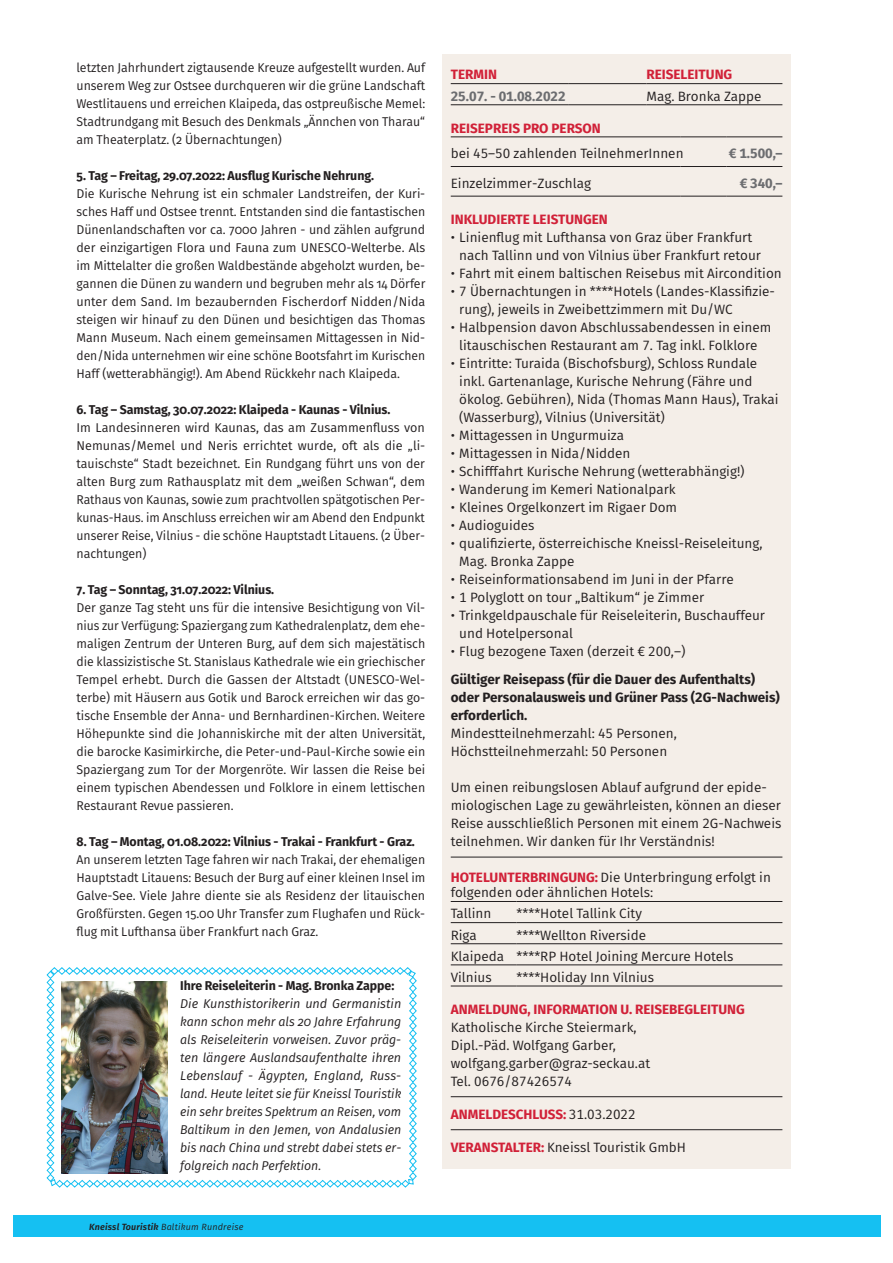
<style>
.page{position:relative;width:893px;height:1263px;background:#fff}
.page>*{position:absolute;margin:0;border:0;box-sizing:border-box;transform-origin:0 0}
.t1{font:13.5px/18px "Fira Sans";color:#231f20}
.t2{font:700 13.5px "Fira Sans";color:#d12138}
.t3{font:700 13.5px/18px "Fira Sans";color:#231f20}
.t4{font:700 13.5px "Fira Sans";color:#6c6d70}
.t5{font:12.75px/18px "Fira Sans";color:#231f20;text-align:justify}
.t6{font:italic 12.75px/18px "Fira Sans";color:#231f20;text-align:justify}
.t7{font:700 12.75px "Fira Sans";color:#231f20}
.t8{font:italic 9px "Fira Sans";letter-spacing:.02em;color:#231f20}
.s1{font-weight:600}
.s2{font-weight:700;color:#d12138}
.s3{font-weight:400;color:#231f20}
</style>
<div class="page">
<div style="left:13px;top:1215px;width:867px;height:21px;background:#15c0f2"></div>
<div style="left:442px;top:54px;width:349px;height:1114px;background:#f4eee8"></div>
<hr style="left:451px;top:857px;width:331px;height:1px;background:#231f20">
<hr style="left:451px;top:1096px;width:331px;height:1px;background:#231f20">
<hr style="left:451px;top:1129px;width:331px;height:1px;background:#231f20">
<hr style="left:451px;top:83px;width:117px;height:1px;background:#231f20">
<hr style="left:568px;top:83px;width:78px;height:1px;background:#231f20">
<hr style="left:451px;top:105px;width:117px;height:1px;background:#231f20">
<hr style="left:568px;top:105px;width:78px;height:1px;background:#231f20">
<hr style="left:646px;top:105px;width:136px;height:1px;background:#231f20">
<hr style="left:646px;top:83px;width:136px;height:1px;background:#231f20">
<hr style="left:451px;top:166px;width:229px;height:1px;background:#231f20">
<hr style="left:680px;top:166px;width:46px;height:1px;background:#231f20">
<hr style="left:726px;top:166px;width:56px;height:1px;background:#231f20">
<hr style="left:451px;top:196px;width:229px;height:1px;background:#231f20">
<hr style="left:680px;top:196px;width:46px;height:1px;background:#231f20">
<hr style="left:726px;top:196px;width:56px;height:1px;background:#231f20">
<hr style="left:451px;top:137px;width:229px;height:1px;background:#231f20">
<hr style="left:680px;top:137px;width:46px;height:1px;background:#231f20">
<hr style="left:726px;top:137px;width:56px;height:1px;background:#231f20">
<hr style="left:517px;top:901px;width:265px;height:1px;background:#231f20">
<hr style="left:451px;top:901px;width:66px;height:1px;background:#231f20">
<hr style="left:451px;top:922px;width:66px;height:1px;background:#231f20">
<hr style="left:517px;top:922px;width:265px;height:1px;background:#231f20">
<hr style="left:451px;top:943px;width:66px;height:1px;background:#231f20">
<hr style="left:517px;top:943px;width:265px;height:1px;background:#231f20">
<hr style="left:451px;top:965px;width:66px;height:1px;background:#231f20">
<hr style="left:517px;top:965px;width:265px;height:1px;background:#231f20">
<hr style="left:451px;top:986px;width:66px;height:1px;background:#231f20">
<hr style="left:517px;top:986px;width:265px;height:1px;background:#231f20">
<img style="left:46px;top:967px;width:371px;height:221px">
<p class="t5" style="left:77px;top:58px;width:350px">letzten Jahrhundert zigtausende Kreuze aufgestellt wurden. Auf unserem Weg zur Ostsee durchqueren wir die grüne Landschaft Westlitauens und erreichen Klaipeda, das ostpreußische Memel:<br>Stadtrundgang mit Besuch des Denkmals „Ännchen von Tharau“ am Theaterplatz. (2 Übernachtungen)</p>
<p class="t7" style="left:77px;top:165px;width:299px">5. Tag – Freitag, 29.07.2022: Ausflug Kurische Nehrung.</p>
<p class="t5" style="left:77px;top:184px;width:350px">Die Kurische Nehrung ist ein schmaler Landstreifen, der Kuri&shy;sches Haff und Ostsee trennt. Entstanden sind die fantastischen Dünenlandschaften vor ca. 7000 Jahren - und zählen aufgrund der einzigartigen Flora und Fauna zum UNESCO-Welterbe. Als im Mittelalter die großen Waldbestände abgeholzt wurden, be&shy;gannen die Dünen zu wandern und begruben mehr als 14 Dörfer unter dem Sand. Im bezaubernden Fischerdorf Nidden/Nida steigen wir hinauf zu den Dünen und besichtigen das Thomas Mann Museum. Nach einem gemeinsamen Mittagessen in Nid&shy;den/Nida unternehmen wir eine schöne Bootsfahrt im Kurischen Haff (wetterabhängig!). Am Abend Rückkehr nach Klaipeda.</p>
<p class="t7" style="left:77px;top:399px;width:315px">6. Tag – Samstag, 30.07.2022: Klaipeda - Kaunas - Vilnius.</p>
<p class="t5" style="left:77px;top:418px;width:350px">Im Landesinneren wird Kaunas, das am Zusammenfluss von Nemunas/Memel und Neris errichtet wurde, oft als die „li&shy;tauischste“ Stadt bezeichnet. Ein Rundgang führt uns von der alten Burg zum Rathausplatz mit dem „weißen Schwan“, dem Rathaus von Kaunas, sowie zum prachtvollen spätgotischen Per&shy;kunas-Haus. im Anschluss erreichen wir am Abend den Endpunkt unserer Reise, Vilnius - die schöne Hauptstadt Litauens. (2 Über&shy;nachtungen)</p>
<p class="t7" style="left:77px;top:579px;width:199px">7. Tag – Sonntag, 31.07.2022: Vilnius.</p>
<p class="t5" style="left:77px;top:598px;width:350px">Der ganze Tag steht uns für die intensive Besichtigung von Vil&shy;nius zur Verfügung: Spaziergang zum Kathedralenplatz, dem ehe&shy;maligen Zentrum der Unteren Burg, auf dem sich majestätisch die klassizistische St. Stanislaus Kathedrale wie ein griechischer Tempel erhebt. Durch die Gassen der Altstadt (UNESCO-Wel&shy;terbe) mit Häusern aus Gotik und Barock erreichen wir das go&shy;tische Ensemble der Anna- und Bernhardinen-Kirchen. Weitere Höhepunkte sind die Johanniskirche mit der alten Universität, die barocke Kasimirkirche, die Peter-und-Paul-Kirche sowie ein Spaziergang zum Tor der Morgenröte. Wir lassen die Reise bei einem typischen Abendessen und Folklore in einem lettischen Restaurant Revue passieren.</p>
<p class="t7" style="left:77px;top:831px;width:340px">8. Tag – Montag, 01.08.2022: Vilnius - Trakai - Frankfurt - Graz.</p>
<p class="t5" style="left:77px;top:850px;width:350px">An unserem letzten Tage fahren wir nach Trakai, der ehemaligen Hauptstadt Litauens: Besuch der Burg auf einer kleinen Insel im Galve-See. Viele Jahre diente sie als Residenz der litauischen Großfürsten. Gegen 15.00 Uhr Transfer zum Flughafen und Rück&shy;flug mit Lufthansa über Frankfurt nach Graz.</p>
<p class="t7" style="left:180px;top:975px;width:216px">Ihre Reiseleiterin - Mag. Bronka Zappe:</p>
<p class="t6" style="left:180px;top:994px;width:223px">Die Kunsthistorikerin und Germanistin kann schon mehr als 20 Jahre Erfahrung als Reiseleiterin vorweisen. Zuvor präg&shy;ten längere Auslandsaufenthalte ihren Lebenslauf - Ägypten, England, Russ&shy;land. Heute leitet sie für Kneissl Touristik ein sehr breites Spektrum an Reisen, vom Baltikum in den Jemen, von Andalusien bis nach China und strebt dabei stets er&shy;folgreich nach Perfektion.</p>
<p class="t8" style="left:89px;top:1220px;width:156px"><span class="s1">Kneissl Touristik</span> Baltikum Rundreise</p>
<p class="t2" style="left:451px;top:63px;width:48px">TERMIN</p>
<p class="t2" style="left:646px;top:63px;width:87px">REISELEITUNG</p>
<p class="t4" style="left:451px;top:84px;width:116px">25.07. - 01.08.2022</p>
<p class="t1" style="left:646px;top:86px;width:117px">Mag. Bronka Zappe</p>
<p class="t2" style="left:451px;top:117px;width:152px">REISEPREIS PRO PERSON</p>
<p class="t1" style="left:451px;top:144px;width:234px">bei 45–50 zahlenden TeilnehmerInnen</p>
<p class="t4" style="left:729px;top:142px;width:55px">€ 1.500,–</p>
<p class="t1" style="left:451px;top:174px;width:142px">Einzelzimmer-Zuschlag</p>
<p class="t4" style="left:740px;top:172px;width:44px">€ 340,–</p>
<p class="t2" style="left:451px;top:208px;width:159px">INKLUDIERTE LEISTUNGEN</p>
<p class="t1" style="left:459px;top:228px;width:303px;text-indent:-9px">• Linienflug mit Lufthansa von Graz über Frankfurt nach Tallinn und von Vilnius über Frankfurt retour</p>
<p class="t1" style="left:451px;top:264px;width:332px">• Fahrt mit einem baltischen Reisebus mit Aircondition</p>
<p class="t1" style="left:459px;top:282px;width:317px;text-indent:-9px">• 7 Übernachtungen in ****Hotels (Landes-Klassifizie&shy;rung), jeweils in Zweibettzimmern mit Du/WC</p>
<p class="t1" style="left:451px;top:318px;width:322px;text-align:center">• Halbpension davon Abschlussabendessen in einem litauschischen Restaurant am 7. Tag inkl. Folklore</p>
<p class="t1" style="left:459px;top:354px;width:321px;text-indent:-9px">• Eintritte: Turaida (Bischofsburg), Schloss Rundale inkl. Gartenanlage, Kurische Nehrung (Fähre und ökolog. Gebühren), Nida (Thomas Mann Haus), Trakai (Wasserburg), Vilnius (Universität)</p>
<p class="t1" style="left:451px;top:426px;width:175px">• Mittagessen in Ungurmuiza</p>
<p class="t1" style="left:451px;top:444px;width:181px">• Mittagessen in Nida/Nidden</p>
<p class="t1" style="left:451px;top:462px;width:295px">• Schifffahrt Kurische Nehrung (wetterabhängig!)</p>
<p class="t1" style="left:451px;top:480px;width:226px">• Wanderung im Kemeri Nationalpark</p>
<p class="t1" style="left:451px;top:498px;width:228px">• Kleines Orgelkonzert im Rigaer Dom</p>
<p class="t1" style="left:451px;top:516px;width:85px">• Audioguides</p>
<p class="t1" style="left:459px;top:534px;width:305px;text-indent:-9px">• qualifizierte, österreichische Kneissl-Reiseleitung,<br>Mag. Bronka Zappe</p>
<p class="t1" style="left:451px;top:570px;width:285px">• Reiseinformationsabend im Juni in der Pfarre</p>
<p class="t1" style="left:451px;top:588px;width:255px">• 1 Polyglott on tour „Baltikum“ je Zimmer</p>
<p class="t1" style="left:459px;top:606px;width:307px;text-indent:-9px">• Trinkgeldpauschale für Reiseleiterin, Buschauffeur und Hotelpersonal</p>
<p class="t1" style="left:451px;top:642px;width:236px">• Flug bezogene Taxen (derzeit € 200,–)</p>
<p class="t3" style="left:451px;top:669px;width:331px">Gültiger Reisepass (für die Dauer des Aufenthalts) oder Personalausweis und Grüner Pass (2G-Nachweis) erforderlich.</p>
<p class="t1" style="left:451px;top:724px;width:228px">Mindestteilnehmerzahl: 45 Personen,<br>Höchstteilnehmerzahl: 50 Personen</p>
<p class="t1" style="left:451px;top:778px;width:332px">Um einen reibungslosen Ablauf aufgrund der epide&shy;miologischen Lage zu gewährleisten, können an dieser Reise ausschließlich Personen mit einem 2G-Nachweis teilnehmen. Wir danken für Ihr Verständnis!</p>
<p class="t1" style="left:451px;top:870px;width:322px;line-height:15px"><span class="s2">HOTELUNTERBRINGUNG:</span> Die Unterbringung erfolgt in folgenden oder ähnlichen Hotels:</p>
<p class="t1" style="left:451px;top:904px;width:42px">Tallinn</p>
<p class="t1" style="left:517px;top:904px;width:127px">****Hotel Tallink City</p>
<p class="t1" style="left:451px;top:925px;width:28px">Riga</p>
<p class="t1" style="left:451px;top:924px;width:284px;line-height:21.1px;text-indent:66px">****Wellton Riverside<br>Klaipeda ****RP Hotel Joining Mercure Hotels<br>Vilnius</p>
<p class="t1" style="left:517px;top:968px;width:139px">****Holiday Inn Vilnius</p>
<p class="t2" style="left:451px;top:998px;width:296px">ANMELDUNG, INFORMATION U. REISEBEGLEITUNG</p>
<p class="t1" style="left:451px;top:1018px;width:201px">Katholische Kirche Steiermark,<br>Dipl.-Päd. Wolfgang Garber, wolfgang.garber@graz-seckau.at<br>Tel. 0676/87426574</p>
<p class="t2" style="left:451px;top:1103px;width:186px">ANMELDESCHLUSS: <span class="s3">31.03.2022</span></p>
<p class="t1" style="left:451px;top:1138px;width:237px"><span class="s2">VERANSTALTER:</span> Kneissl Touristik GmbH</p>
</div>
